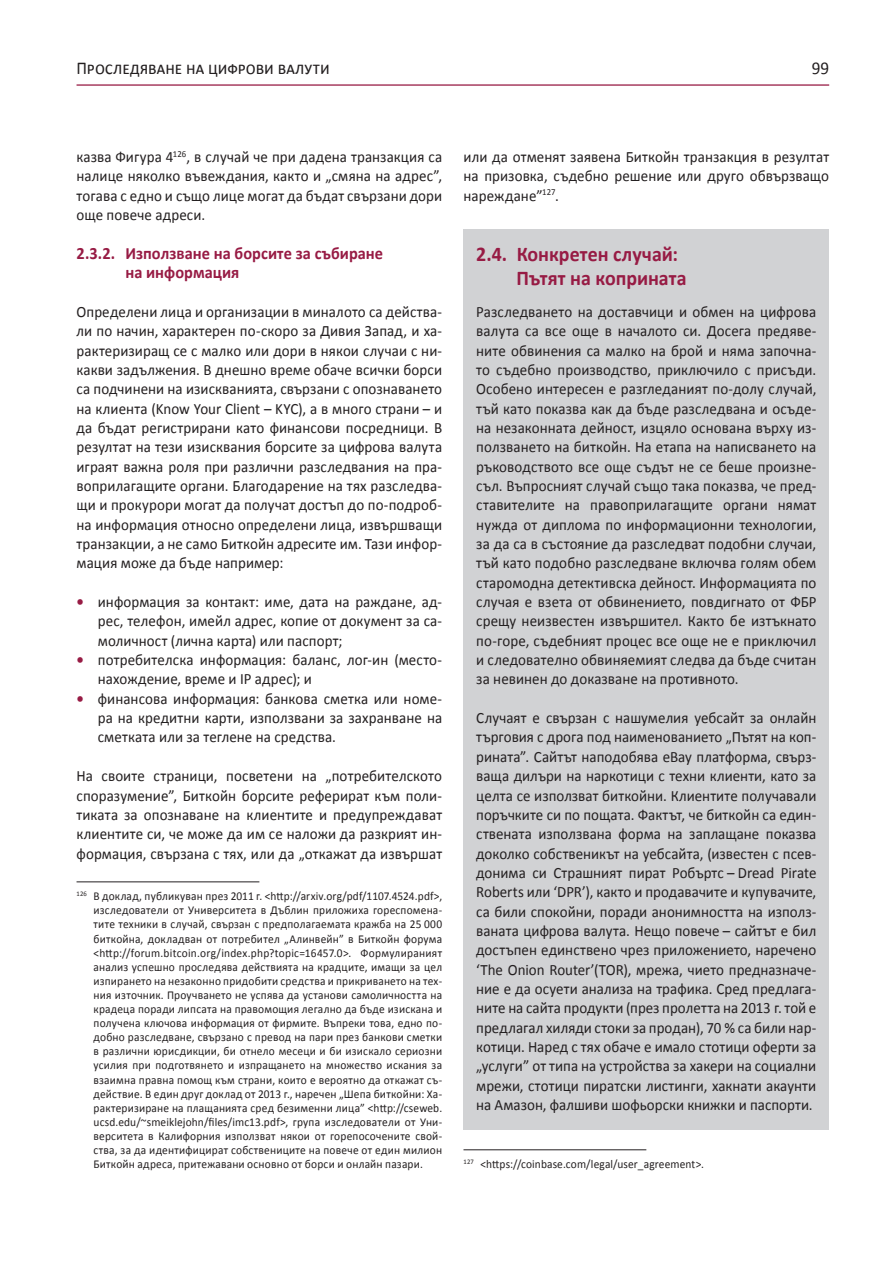
<style>
.page{position:relative;width:893px;height:1263px;background:#fff}
.page>*{position:absolute;margin:0;border:0;box-sizing:border-box;transform-origin:0 0}
.t1{font:700 21px/24px "Calibri";color:#971b44;scale:.95 1}
.t2{font:18px "Calibri";color:#231f20;scale:.95 1}
.t3{font:700 17.25px/19.4px "Calibri";color:#971b44;scale:.95 1}
.t4{font:15.75px/19.4px "Calibri";letter-spacing:.005em;color:#231f20;text-align:justify;scale:.95 1}
.t5{font:12px/14.1px "Calibri";letter-spacing:.015em;color:#231f20;text-align:justify;scale:.95 1}
.s1{font-weight:700;color:#971b44}
</style>
<div class="page">
<hr style="left:77px;top:84px;width:752px;height:2px;background:#971b44">
<hr style="left:77px;top:881px;width:182px;height:1px;background:#231f20">
<hr style="left:463px;top:1149px;width:183px;height:1px;background:#231f20">
<div style="left:463px;top:229px;width:366px;height:900px;background:#d1d2d4"></div>
<p class="t2" style="left:77px;top:57px;width:268px">Проследяване на цифрови валути</p>
<p class="t2" style="left:812px;top:57px;width:20px">99</p>
<p class="t4" style="left:77px;top:147px;width:386px">казва Фигура 4<sup>126</sup>, в случай че при дадена транзакция са налице няколко въвеждания, както и „смяна на адрес”, тогава с едно и също лице могат да бъдат свързани дори още повече адреси.</p>
<p class="t3" style="left:125px;top:243px;width:273px;text-indent:-49px">2.3.2. Използване на борсите за събиране на информация</p>
<p class="t4" style="left:77px;top:302px;width:386px;text-align:left">Определени лица и организации в миналото са действа&shy;ли по начин, характерен по-скоро за Дивия Запад, и ха&shy;рактеризиращ се с малко или дори в някои случаи с ни&shy;какви задължения. В днешно време обаче всички борси са подчинени на изискванията, свързани с опознаването на клиента (Know Your Client – KYC), а в много страни – и да бъдат регистрирани като финансови посредници. В резултат на тези изисквания борсите за цифрова валута играят важна роля при различни разследвания на пра&shy;воприлагащите органи. Благодарение на тях разследва&shy;щи и прокурори могат да получат достъп до по-подроб&shy;на информация относно определени лица, извършващи транзакции, а не само Биткойн адресите им. Тази инфор&shy;мация може да бъде например:</p>
<p class="t4" style="left:98px;top:592px;width:364px;text-indent:-21px"><span class="s1">•</span> информация за контакт: име, дата на раждане, ад&shy;рес, телефон, имейл адрес, копие от документ за са&shy;моличност (лична карта) или паспорт;</p>
<p class="t4" style="left:98px;top:650px;width:364px;text-indent:-21px"><span class="s1">•</span> потребителска информация: баланс, лог-ин (место&shy;нахождение, време и IP адрес); и</p>
<p class="t4" style="left:98px;top:689px;width:364px;text-indent:-21px"><span class="s1">•</span> финансова информация: банкова сметка или номе&shy;ра на кредитни карти, използвани за захранване на сметката или за теглене на средства.</p>
<p class="t4" style="left:77px;top:766px;width:386px">На своите страници, посветени на „потребителското споразумение”, Биткойн борсите реферират към поли&shy;тиката за опознаване на клиентите и предупреждават клиентите си, че може да им се наложи да разкрият ин&shy;формация, свързана с тях, или да „откажат да извършат</p>
<p class="t5" style="left:94px;top:889px;width:369px;text-indent:-17px"><sup>126</sup> В доклад, публикуван през 2011 г. &lt;http://arxiv.org/pdf/1107.4524.pdf&gt;, изследователи от Университета в Дъблин приложиха гореспомена&shy;тите техники в случай, свързан с предполагаемата кражба на 25 000 биткойна, докладван от потребител „Алинвейн” в Биткойн форума &lt;http://forum.bitcoin.org/index.php?topic=16457.0&gt;. Формулираният анализ успешно проследява действията на крадците, имащи за цел изпирането на незаконно придобити средства и прикриването на тех&shy;ния източник. П роучването не успява да установи самоличността на крадеца поради липсата на правомощия легално да бъде изискана и получена ключова информация от фирмите. Въпреки това, едно по&shy;добно разследване, свързано с превод на пари през банкови сметки в различни юрисдикции, би отнело месеци и би изискало сериозни усилия при подготвянето и изпращането на множество искания за взаимна правна помощ към страни, които е вероятно да откажат съ&shy;действие. В един друг доклад от 2013 г., наречен „Шепа биткойни: Ха&shy;рактеризиране на плащанията сред безименни лица” &lt;http://cseweb. ucsd.edu/~smeiklejohn/files/imc13.pdf&gt;, група изследователи от Уни&shy;верситета в Калифорния използват някои от горепосочените свой&shy;ства, за да идентифицират собствениците на повече от един милион Биткойн адреса, притежавани основно от борси и онлайн пазари.</p>
<p class="t4" style="left:463px;top:147px;width:386px">или да отменят заявена Биткойн транзакция в резултат на призовка, съдебно решение или друго обвързващо нареждане”<sup>127</sup>.</p>
<h1 class="t1" style="left:517px;top:242px;width:180px;text-indent:-40px">2.4. Конкретен случай:<br>Пътят на коприната</h1>
<p class="t4" style="left:476px;top:302px;width:360px;text-align:left">Разследването на доставчици и обмен на цифрова валута са все още в началото си. Досега предяве&shy;ните обвинения са малко на брой и няма започна&shy;то съдебно производство, приключило с присъди.<br>Особено интересен е разгледаният по-долу случай, тъй като показва как да бъде разследвана и осъде&shy;на незаконната дейност, изцяло основана върху из&shy;ползването на биткойн. На етапа на написването на ръководството все още съдът не се беше произне&shy;съл. Въпросният случай също така показва, че пред&shy;ставителите на правоприлагащите органи нямат нужда от диплома по информационни технологии, за да са в състояние да разследват подобни случаи, тъй като подобно разследване включва голям обем старомодна детективска дейност. И нформацията по случая е взета от обвинението, повдигнато от ФБР срещу неизвестен извършител. Както бе изтъкнато по-горе, съдебният процес все още не е приключил и следователно обвиняемият следва да бъде считан за невинен до доказване на противното.</p>
<p class="t4" style="left:476px;top:708px;width:360px">Случаят е свързан с нашумелия уебсайт за онлайн търговия с дрога под наименованието „Пътят на коп&shy;рината”. Сайтът наподобява eBay платформа, свърз&shy;ваща дилъри на наркотици с техни клиенти, като за целта се използват биткойни. Клиентите получавали поръчките си по пощата. Фактът, че биткойн са един&shy;ствената използвана форма на заплащане показва доколко собственикът на уебсайта, (известен с псев&shy;донима си Страшният пират Робъртс – Dread Pirate Roberts или ‘DPR’), както и продавачите и купувачите, са били спокойни, поради анонимността на използ&shy;ваната цифрова валута. Н ещо повече – сайтът е бил достъпен единствено чрез приложението, наречено ‘The Onion Router’(TOR), мрежа, чието предназначе&shy;ние е да осуети анализа на трафика. Сред предлага&shy;ните на сайта продукти (през пролетта на 2013 г. той е предлагал хиляди стоки за продан), 70 % са били нар&shy;котици. Наред с тях обаче е имало стотици оферти за „услуги” от типа на устройства за хакери на социални мрежи, стотици пиратски листинги, хакнати акаунти на Амазон, фалшиви шофьорски книжки и паспорти.</p>
<p class="t5" style="left:463px;top:1157px;width:255px"><sup>127</sup> &lt;https://coinbase.com/legal/user_agreement&gt;.</p>
</div>
